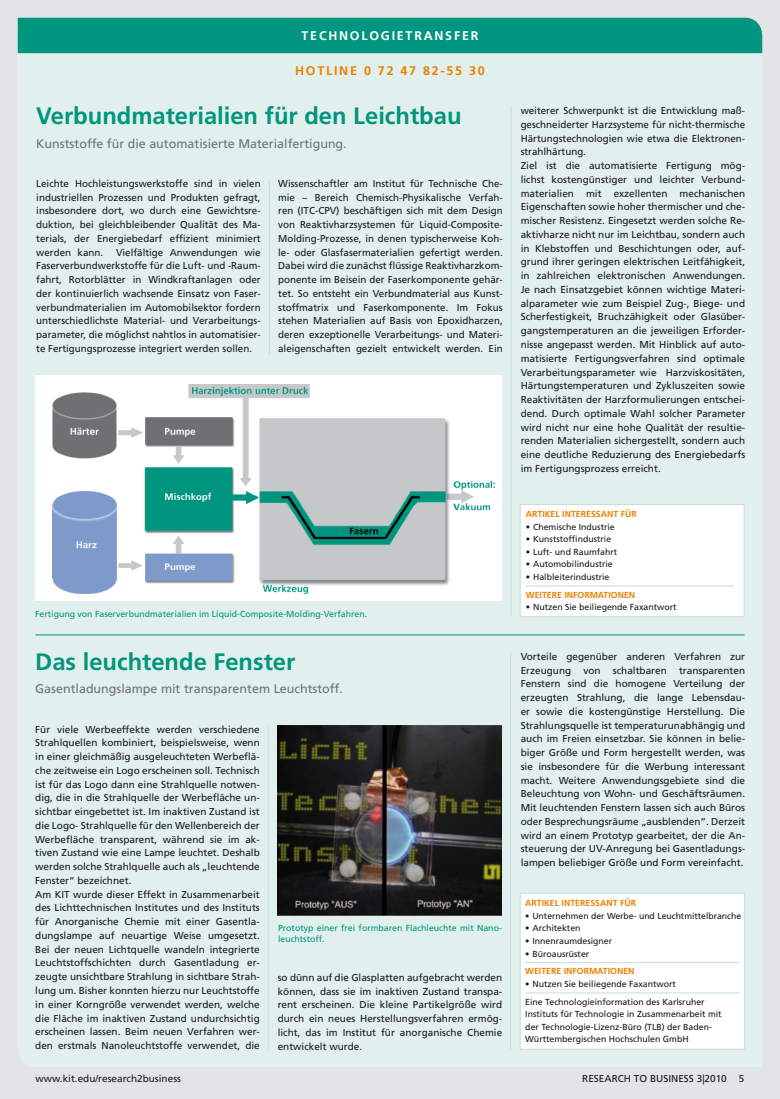
<style>
.page{position:relative;width:780px;height:1099px;background:#fff}
.page>*{position:absolute;margin:0;border:0;box-sizing:border-box;transform-origin:0 0}
.t1{font:700 23.75px "Frutiger LT Std";color:#00957e}
.t2{font:12.5px "Frutiger LT Std";color:#707173}
.t3{font:700 12.5px "Frutiger LT Std";letter-spacing:.14em;color:#fff}
.t4{font:700 12.5px "Frutiger LT Std";letter-spacing:.14em;color:#ee7f00}
.t5{font:10px/13.8px "Frutiger LT Std";color:#1a171c;text-align:justify}
.t6{font:8.75px/12.5px "Frutiger LT Std";color:#1a171c}
.t7{font:8.75px/11.2px "Frutiger LT Std";color:#00957e}
.t8{font:700 8.75px "Frutiger LT Std";color:#ee7f00}
</style>
<div class="page">
<div style="left:0;top:0;width:780px;height:1098px;background:#e3e4e5"></div>
<div style="left:18px;top:53px;width:744px;height:1014px;background:#e1f0ec"></div>
<div style="left:18px;top:18px;width:744px;height:35px;background:#00957e"></div>
<hr style="left:35px;top:634px;width:709px;height:1px;background:#00957e">
<hr style="left:269px;top:179px;width:1px;height:175px;background:#c4dfdd">
<hr style="left:510px;top:106px;width:1px;height:510px;background:#c4dfdd">
<div style="left:520px;top:504px;width:224px;height:113px;background:#fff;border:1px solid #c4dfdd"></div>
<hr style="left:526px;top:586px;width:208px;height:1px;background:#c4dfdd">
<hr style="left:510px;top:653px;width:1px;height:396px;background:#c4dfdd">
<hr style="left:268px;top:725px;width:1px;height:324px;background:#c4dfdd">
<div style="left:35px;top:375px;width:466px;height:225px;background:#fff"></div>
<img style="left:52px;top:384px;width:442px;height:209px">
<div style="left:520px;top:893px;width:224px;height:156px;background:#fff;border:1px solid #c4dfdd"></div>
<hr style="left:525px;top:962px;width:214px;height:1px;background:#c4dfdd">
<hr style="left:525px;top:992px;width:214px;height:1px;background:#c4dfdd">
<img style="left:277px;top:725px;width:224px;height:190px">
<p class="t3" style="left:301px;top:29px;width:178px">TECHNOLOGIETRANSFER</p>
<p class="t4" style="left:295px;top:63px;width:191px">HOTLINE 0 72 47 82-55 30</p>
<h1 class="t1" style="left:36px;top:102px;width:426px">Verbundmaterialien für den Leichtbau</h1>
<p class="t2" style="left:36px;top:136px;width:312px">Kunststoffe für die automatisierte Materialfertigung.</p>
<p class="t5" style="left:36px;top:176px;width:226px">Leichte Hochleistungswerkstoffe sind in vielen industriellen Prozessen und Produkten gefragt, insbesondere dort, wo durch eine Gewichtsre&shy;duktion, bei gleichbleibender Qualität des Ma&shy;terials, der Energiebedarf effizient minimiert werden kann.</p>
<p class="t5" style="left:278px;top:176px;width:226px">Wissenschaftler am Institut für Technische Che&shy;mie – Bereich Chemisch-Physikalische Verfah&shy;ren (ITC-CPV) beschäftigen sich mit dem Design von Reaktivharzsystemen für Liquid-Composite-Molding-Prozesse, in denen typischerweise Koh&shy;le- oder Glasfasermaterialien gefertigt werden.<br>Dabei wird die zunächst flüssige Reaktivharzkom&shy;ponente im Beisein der Faserkomponente gehär&shy;tet. So entsteht ein Verbundmaterial aus Kunst&shy;stoffmatrix und Faserkomponente. Im Fokus stehen Materialien auf Basis von Epoxidharzen, deren exzeptionelle Verarbeitungs- und Materi&shy;aleigenschaften gezielt entwickelt werden. Ein</p>
<p class="t5" style="left:36px;top:245px;width:226px;text-indent:80px">Vielfältige Anwendungen wie Faserverbundwerkstoffe für die Luft- und -Raum&shy;fahrt, Rotorblätter in Windkraftanlagen oder der kontinuierlich wachsende Einsatz von Faser&shy;verbundmaterialien im Automobilsektor fordern unterschiedlichste Material- und Verarbeitungs&shy;parameter, die möglichst nahtlos in automatisier&shy;te Fertigungsprozesse integriert werden sollen.</p>
<p class="t7" style="left:35px;top:608px;width:333px">Fertigung von Faserverbundmaterialien im Liquid-Composite-Molding-Verfahren.</p>
<h1 class="t1" style="left:35px;top:648px;width:261px">Das leuchtende Fenster</h1>
<p class="t2" style="left:35px;top:681px;width:309px">Gasentladungslampe mit transparentem Leuchtstoff.</p>
<p class="t5" style="left:35px;top:722px;width:226px;text-align:left">Für viele Werbeeffekte werden verschiedene Strahlquellen kombiniert, beispielsweise, wenn in einer gleichmäßig ausgeleuchteten Werbeflä&shy;che zeitweise ein Logo erscheinen soll. Technisch ist für das Logo dann eine Strahlquelle notwen&shy;dig, die in die Strahlquelle der Werbefläche un&shy;sichtbar eingebettet ist. Im inaktiven Zustand ist die Logo- Strahlquelle für den Wellenbereich der Werbefläche transparent, während sie im ak&shy;tiven Zustand wie eine Lampe leuchtet. Deshalb werden solche Strahlquelle auch als „leuchtende Fenster“ bezeichnet.<br>Am KIT wurde dieser Effekt in Zusammenarbeit des Lichttechnischen Institutes und des Instituts für Anorganische Chemie mit einer Gasentla&shy;dungslampe auf neuartige Weise umgesetzt.<br>Bei der neuen Lichtquelle wandeln integrierte Leuchtstoffschichten durch Gasentladung er&shy;zeugte unsichtbare Strahlung in sichtbare Strah&shy;lung um. Bisher konnten hierzu nur Leuchtstoffe in einer Korngröße verwendet werden, welche die Fläche im inaktiven Zustand undurchsichtig erscheinen lassen. Beim neuen Verfahren wer&shy;den erstmals Nanoleuchtstoffe verwendet, die</p>
<p class="t7" style="left:278px;top:921px;width:225px">Prototyp einer frei formbaren Flachleuchte mit Nano&shy;leuchtstoff.</p>
<p class="t5" style="left:278px;top:970px;width:226px">so dünn auf die Glasplatten aufgebracht werden können, dass sie im inaktiven Zustand transpa&shy;rent erscheinen. Die kleine Partikelgröße wird durch ein neues Herstellungsverfahren ermög&shy;licht, das im Institut für anorganische Chemie entwickelt wurde.</p>
<p class="t5" style="left:520px;top:104px;width:226px;text-align:left">weiterer Schwerpunkt ist die Entwicklung maß&shy;geschneiderter Harzsysteme für nicht-thermische Härtungstechnologien wie etwa die Elektronen&shy;strahlhärtung.<br>Ziel ist die automatisierte Fertigung mög&shy;lichst kostengünstiger und leichter Verbund&shy;materialien mit exzellenten mechanischen Eigenschaften sowie hoher thermischer und che&shy;mischer Resistenz. Eingesetzt werden solche Re&shy;aktivharze nicht nur im Leichtbau, sondern auch in Klebstoffen und Beschichtungen oder, auf&shy;grund ihrer geringen elektrischen Leitfähigkeit, in zahlreichen elektronischen Anwendungen.<br>Je nach Einsatzgebiet können wichtige Materi&shy;alparameter wie zum Beispiel Zug-, Biege- und Scherfestigkeit, Bruchzähigkeit oder Glasüber&shy;gangstemperaturen an die jeweiligen Erforder&shy;nisse angepasst werden. Mit Hinblick auf auto&shy;matisierte Fertigungsverfahren sind optimale Verarbeitungsparameter wie Harzviskositäten, Härtungstemperaturen und Zykluszeiten sowie Reaktivitäten der Harzformulierungen entschei&shy;dend. Durch optimale Wahl solcher Parameter wird nicht nur eine hohe Qualität der resultie&shy;renden Materialien sichergestellt, sondern auch eine deutliche Reduzierung des Energiebedarfs im Fertigungsprozess erreicht.</p>
<p class="t8" style="left:526px;top:509px;width:112px">ARTIKEL INTERESSANT FÜR</p>
<p class="t6" style="left:526px;top:520px;width:90px">• Chemische Industrie</p>
<p class="t6" style="left:526px;top:533px;width:87px">• Kunststoffindustrie</p>
<p class="t6" style="left:526px;top:545px;width:93px">• Luft- und Raumfahrt</p>
<p class="t6" style="left:526px;top:558px;width:88px">• Automobilindustrie</p>
<p class="t6" style="left:526px;top:570px;width:85px">• Halbleiterindustrie</p>
<p class="t8" style="left:526px;top:589px;width:111px">WEITERE INFORMATIONEN</p>
<p class="t6" style="left:526px;top:601px;width:152px">• Nutzen Sie beiliegende Faxantwort</p>
<p class="t5" style="left:520px;top:649px;width:226px">Vorteile gegenüber anderen Verfahren zur Erzeugung von schaltbaren transparenten Fenstern sind die homogene Verteilung der erzeugten Strahlung, die lange Lebensdau&shy;er sowie die kostengünstige Herstellung. Die Strahlungsquelle ist temperaturunabhängig und auch im Freien einsetzbar. Sie können in belie&shy;biger Größe und Form hergestellt werden, was sie insbesondere für die Werbung interessant macht. Weitere Anwendungsgebiete sind die Beleuchtung von Wohn- und Geschäftsräumen.<br>Mit leuchtenden Fenstern lassen sich auch Büros oder Besprechungsräume „ausblenden“. Derzeit wird an einem Prototyp gearbeitet, der die An&shy;steuerung der UV-Anregung bei Gasentladungs&shy;lampen beliebiger Größe und Form vereinfacht.</p>
<p class="t8" style="left:525px;top:898px;width:112px">ARTIKEL INTERESSANT FÜR</p>
<p class="t6" style="left:525px;top:909px;width:217px">• Unternehmen der Werbe- und Leuchtmittelbranche</p>
<p class="t6" style="left:525px;top:922px;width:57px">• Architekten</p>
<p class="t6" style="left:525px;top:934px;width:88px">• Innenraumdesigner</p>
<p class="t6" style="left:525px;top:947px;width:65px">• Büroausrüster</p>
<p class="t8" style="left:525px;top:966px;width:111px">WEITERE INFORMATIONEN</p>
<p class="t6" style="left:525px;top:974px;width:181px;line-height:17.9px">• Nutzen Sie beiliegende Faxantwort<br>Eine Technologieinformation des Karlsruher</p>
<p class="t6" style="left:525px;top:1007px;width:198px">Instituts für Technologie in Zusammenarbeit mit der Technologie-Lizenz-Büro (TLB) der Baden-<br>Württembergischen Hochschulen GmbH</p>
<p class="t5" style="left:35px;top:1071px;width:147px">www.kit.edu/research2business</p>
<p class="t5" style="left:582px;top:1071px;width:164px">RESEARCH TO BUSINESS 3|2010 5</p>
</div>
